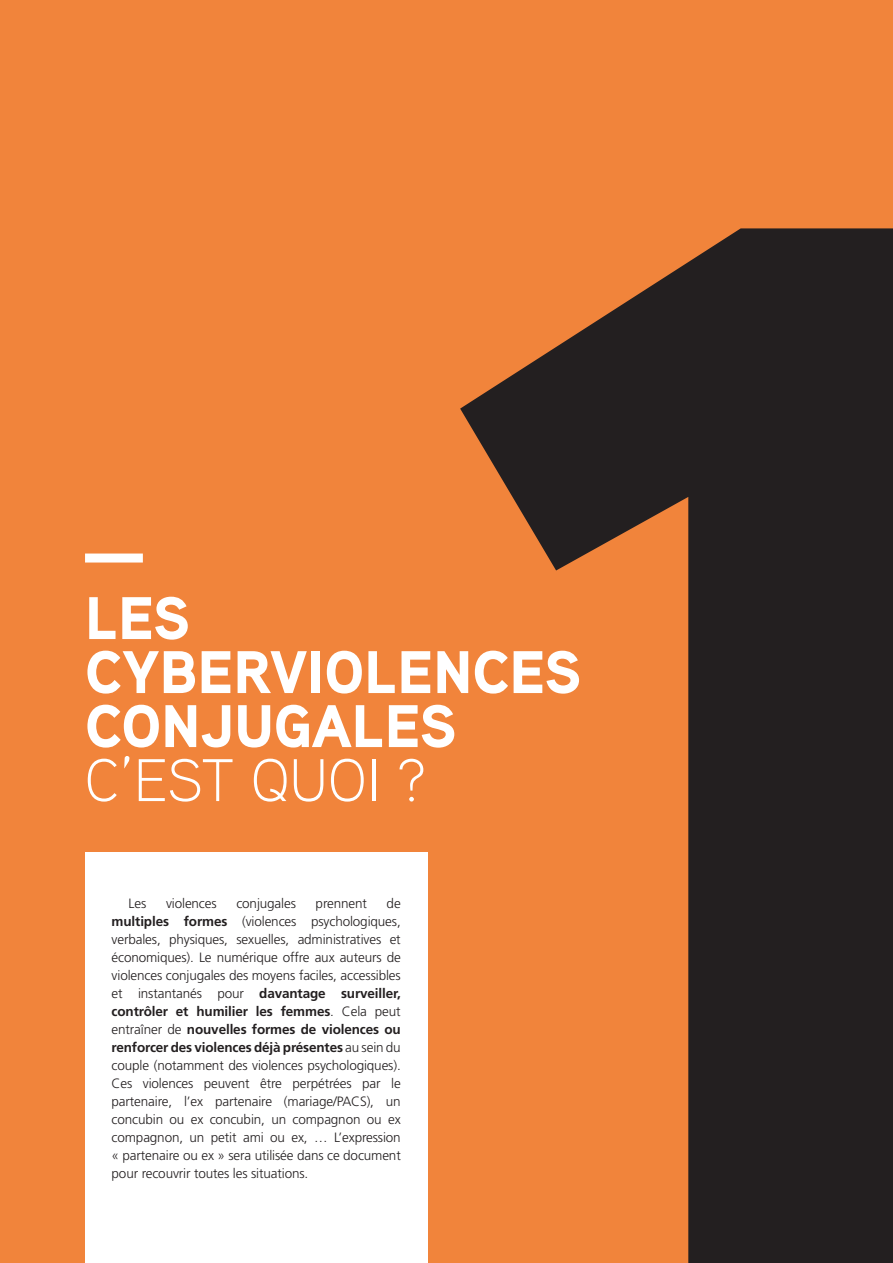
<style>
.page{position:relative;width:893px;height:1263px;background:#f1843b}
.page>*{position:absolute;margin:0;border:0;box-sizing:border-box;transform-origin:0 0}
.t1{font:900 1500px "Aaux Pro OT";color:#231f20}
.t2{font:900 60px/54px "Aaux Pro OT";color:#fff}
.t3{font:300 60px "Aaux Pro OT";letter-spacing:.01em;color:#fff}
.t4{font:300 13.5px/18px "Frutiger LT Std";letter-spacing:-.01em;color:#231f20;text-align:justify}
.s1{font-weight:700}
</style>
<div class="page">
<div style="left:85px;top:553px;width:58px;height:9px;background:#fff"></div>
<div style="left:85px;top:853px;width:342px;height:410px;background:#fff"></div>
<h1 class="t1" style="left:430px;top:-211px;width:615px">1</h1>
<h2 class="t2" style="left:85px;top:589px;width:498px">LES<br>CYBERVIOLENCES<br>CONJUGALES</h2>
<h2 class="t3" style="left:85px;top:742px;width:342px">C’EST QUOI ?</h2>
<p class="t4" style="left:112px;top:895px;width:291px;text-indent:275px">de <span class="s1">multiples formes</span> (violences psychologiques, verbales, physiques, sexuelles, administratives et économiques). Le numérique offre aux auteurs de violences conjugales des moyens faciles, accessibles et instantanés pour <span class="s1">davantage surveiller, contrôler et humilier les femmes</span>. Cela peut entraîner de <span class="s1">nouvelles formes de violences ou renforcer des violences déjà présentes</span> au sein du couple (notamment des violences psychologiques).<br>Ces violences peuvent être perpétrées par le partenaire, l’ex partenaire (mariage/PACS), un concubin ou ex concubin, un compagnon ou ex compagnon, un petit ami ou ex, … L’expression « partenaire ou ex » sera utilisée dans ce document pour recouvrir toutes les situations.</p>
<p class="t4" style="left:129px;top:895px;width:19px">Les</p>
<p class="t4" style="left:166px;top:895px;width:52px">violences</p>
<p class="t4" style="left:236px;top:895px;width:61px">conjugales</p>
<p class="t4" style="left:316px;top:895px;width:53px">prennent</p>
</div>
